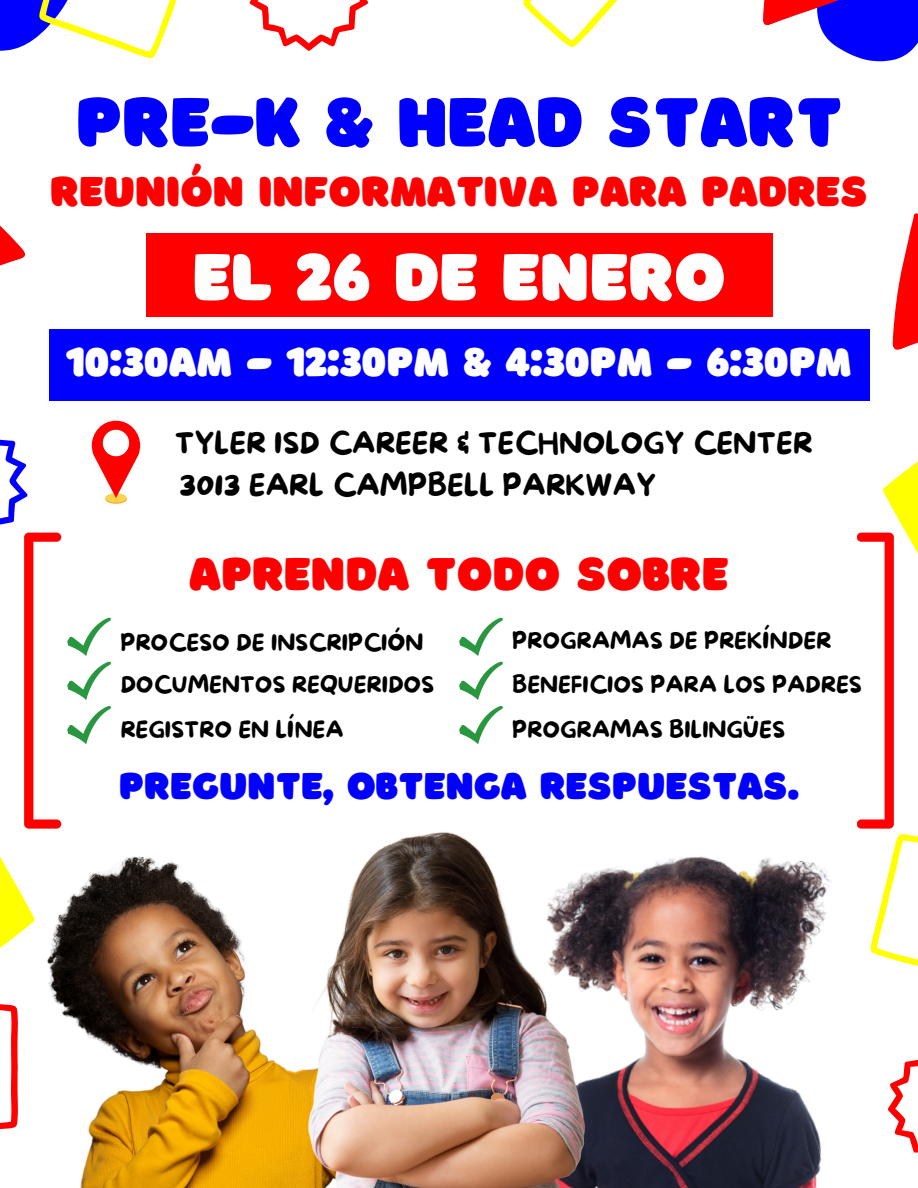
<style>
.page{position:relative;width:918px;height:1188px;background:#fff}
.page>*{position:absolute;margin:0;border:0;box-sizing:border-box;transform-origin:0 0}
.t1{font:72px "Borsok";color:#00f}
.t2{font:69px "Borsok";color:#fefefe}
.t3{font:48px "Borsok";color:#f00}
.t4{font:43.5px "Borsok";color:#f00}
.t5{font:42px "Borsok";color:#fefefe}
.t6{font:39px "Borsok";color:#00f}
.t7{font:29.25px "More Sugar";color:#000}
.t8{font:22.5px "More Sugar";color:#000}
</style>
<div class="page">
<svg style="left:249px;top:0;width:119px;height:51px"></svg>
<svg style="left:0;top:0;width:176px;height:59px"></svg>
<svg style="left:763px;top:0;width:155px;height:61px"></svg>
<svg style="left:523px;top:0;width:94px;height:48px"></svg>
<img style="left:594px;top:856px;width:237px;height:332px">
<img style="left:47px;top:823px;width:255px;height:365px">
<img style="left:302px;top:832px;width:292px;height:356px">
<svg style="left:869px;top:213px;width:49px;height:138px"></svg>
<div style="left:146px;top:233px;width:626px;height:84px;background:#f00"></div>
<div style="left:49px;top:329px;width:820px;height:72px;background:#00f"></div>
<svg style="left:105px;top:494px;width:22px;height:10px"></svg>
<div style="left:105px;top:493px;width:22px;height:10px;background:#fcd24f;border-radius:50%"></div>
<svg style="left:92px;top:421px;width:48px;height:77px"></svg>
<div style="left:103px;top:430px;width:26px;height:26px;background:#fff;border-radius:50%"></div>
<svg style="left:0;top:856px;width:35px;height:92px"></svg>
<svg style="left:0;top:1004px;width:18px;height:125px"></svg>
<svg style="left:888px;top:1059px;width:30px;height:94px"></svg>
<svg style="left:0;top:225px;width:25px;height:41px"></svg>
<svg style="left:67px;top:618px;width:44px;height:38px"></svg>
<svg style="left:67px;top:662px;width:44px;height:38px"></svg>
<svg style="left:67px;top:706px;width:44px;height:38px"></svg>
<svg style="left:459px;top:618px;width:44px;height:38px"></svg>
<svg style="left:459px;top:662px;width:44px;height:38px"></svg>
<svg style="left:459px;top:706px;width:44px;height:38px"></svg>
<svg style="left:0;top:439px;width:61px;height:390px"></svg>
<svg style="left:857px;top:461px;width:61px;height:505px"></svg>
<p class="t1" style="left:76px;top:79px;width:768px">PRE-K &amp; HEAD START</p>
<p class="t4" style="left:50px;top:165px;width:819px">REUNIÓN INFORMATIVA PARA PADRES</p>
<p class="t2" style="left:192px;top:236px;width:535px">EL 26 DE ENERO</p>
<p class="t5" style="left:66px;top:337px;width:787px">10:30AM - 12:30PM &amp; 4:30PM - 6:30PM</p>
<p class="t7" style="left:175px;top:428px;width:639px">TYLER ISD CAREER &amp; TECHNOLOGY CENTER</p>
<p class="t7" style="left:179px;top:469px;width:478px">3013 EARL CAMPBELL PARKWAY</p>
<p class="t3" style="left:189px;top:545px;width:541px">APRENDA TODO SOBRE</p>
<p class="t8" style="left:120px;top:630px;width:305px">PROCESO DE INSCRIPCIÓN</p>
<p class="t8" style="left:120px;top:673px;width:315px">DOCUMENTOS REQUERIDOS</p>
<p class="t8" style="left:120px;top:717px;width:225px">REGISTRO EN LÍNEA</p>
<p class="t8" style="left:512px;top:629px;width:321px">PROGRAMAS DE PREKÍNDER</p>
<p class="t8" style="left:512px;top:673px;width:351px">BENEFICIOS PARA LOS PADRES</p>
<p class="t8" style="left:512px;top:717px;width:274px">PROGRAMAS BILINGÜES</p>
<p class="t6" style="left:119px;top:763px;width:681px">PREGUNTE, OBTENGA RESPUESTAS.</p>
</div>
